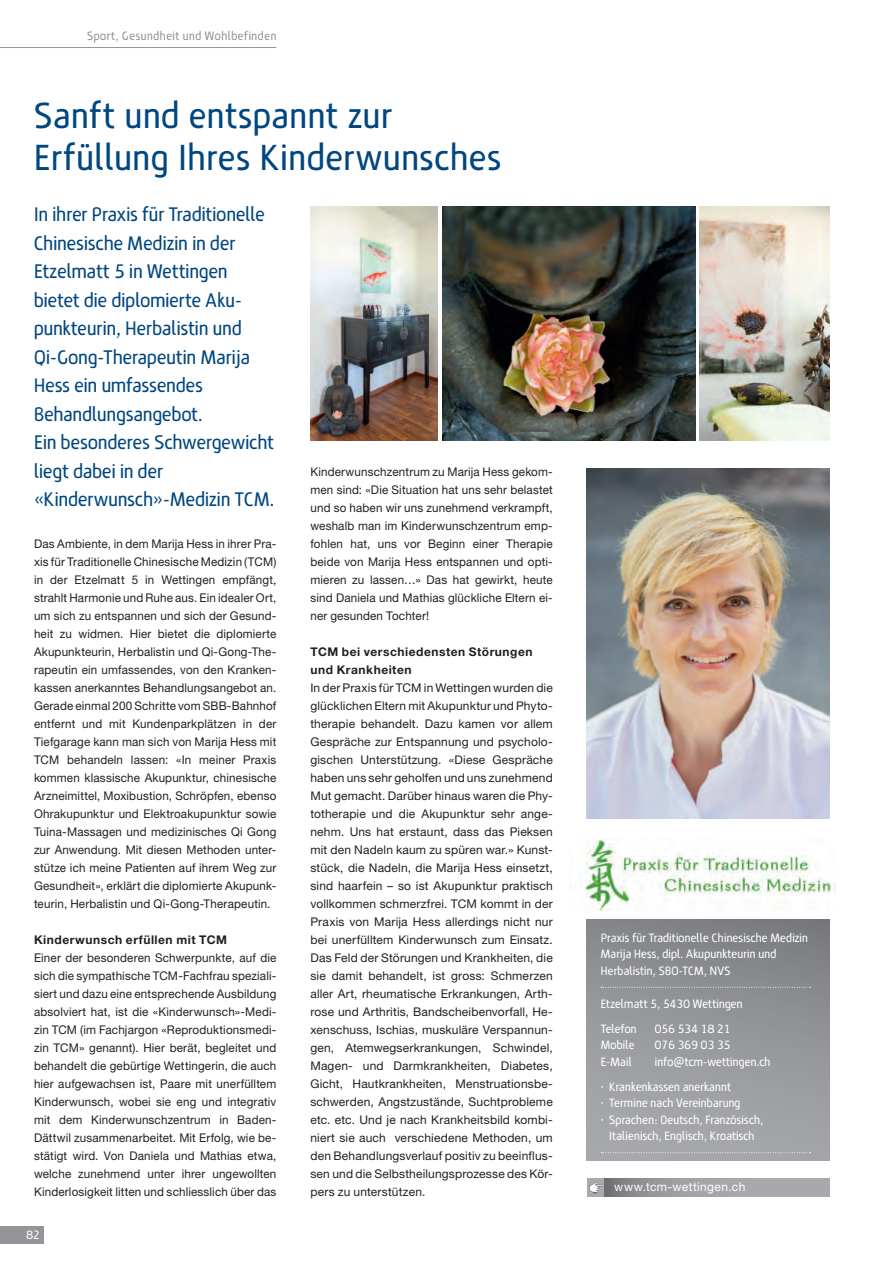
<style>
.page{position:relative;width:893px;height:1263px;background:#fff}
.page>*{position:absolute;margin:0;border:0;box-sizing:border-box;transform-origin:0 0}
.t1{font:36px/42px "Rene Menue";letter-spacing:.03em;color:#004680}
.t2{font:19.5px/28.5px "Rene Menue";letter-spacing:.01em;color:#004680}
.t3{font:12px/18px "Helvetica Neue";letter-spacing:.015em;color:#231f20;text-align:justify}
.t4{font:12px/16.5px "Rene Menue";letter-spacing:.02em;color:#fff}
.t5{font:700 12px/18px "Helvetica Neue";letter-spacing:.045em;color:#231f20}
.t6{font:12px "Rene Menue";letter-spacing:.05em;color:#939598}
.t7{font:12px "Helvetica Neue";letter-spacing:.035em;color:#fff}
</style>
<div class="page">
<hr style="left:0;top:47px;width:276px;height:1px;background:#939598">
<div style="left:0;top:1226px;width:44px;height:18px;background:#939598"></div>
<div style="left:587px;top:919px;width:242px;height:241px;background:linear-gradient(to bottom,#808285,#aaabaf)"></div>
<svg style="left:601px;top:987px;width:210px;height:1px"></svg>
<svg style="left:601px;top:1152px;width:210px;height:1px"></svg>
<img style="left:587px;top:469px;width:242px;height:349px">
<img style="left:442px;top:206px;width:254px;height:234px">
<img style="left:700px;top:206px;width:129px;height:234px">
<img style="left:580px;top:839px;width:256px;height:71px">
<svg style="left:587px;top:1178px;width:18px;height:18px"></svg>
<img style="left:588px;top:1181px;width:15px;height:12px">
<svg style="left:605px;top:1178px;width:224px;height:18px;background:#9d9ea2"></svg>
<img style="left:310px;top:206px;width:128px;height:234px">
<p class="t6" style="left:87px;top:28px;width:191px">Sport, Gesundheit und Wohlbefinden</p>
<h1 class="t1" style="left:34px;top:96px;width:469px">Sanft und entspannt zur<br>Erfüllung Ihres Kinderwunsches</h1>
<p class="t2" style="left:34px;top:201px;width:242px">In ihrer Praxis für Traditionelle<br>Chinesische Medizin in der<br>Etzelmatt 5 in Wettingen bietet die diplomierte Aku&shy;punkteurin, Herbalistin und<br>Qi-Gong-Therapeutin Marija<br>Hess ein umfassendes<br>Behandlungsangebot.<br>Ein besonderes Schwergewicht liegt dabei in der «Kinderwunsch»-Medizin TCM.</p>
<p class="t3" style="left:34px;top:535px;width:244px">Das Ambiente, in dem Marija Hess in ihrer Pra&shy;xis für Traditionelle Chinesische Medizin (TCM) in der Etzelmatt 5 in Wettingen empfängt, strahlt Harmonie und Ruhe aus. Ein idealer Ort, um sich zu entspannen und sich der Gesund&shy;heit zu widmen. Hier bietet die diplomierte Akupunkteurin, Herbalistin und Qi-Gong-The&shy;rapeutin ein umfassendes, von den Kranken&shy;kassen anerkanntes Behandlungsangebot an.<br>Gerade einmal 200 Schritte vom SBB-Bahnhof entfernt und mit Kundenparkplätzen in der Tiefgarage kann man sich von Marija Hess mit TCM behandeln lassen: «In meiner Praxis kommen klassische Akupunktur, chinesische Arzneimittel, Moxibustion, Schröpfen, ebenso Ohrakupunktur und Elektroakupunktur sowie Tuina-Massagen und medizinisches Qi Gong zur Anwendung. Mit diesen Methoden unter&shy;stütze ich meine Patienten auf ihrem Weg zur Gesundheit», erklärt die diplomierte Akupunk&shy;teurin, Herbalistin und Qi-Gong-Therapeutin.</p>
<p class="t5" style="left:34px;top:931px;width:195px">Kinderwunsch erfüllen mit TCM</p>
<p class="t3" style="left:34px;top:949px;width:244px">Einer der besonderen Schwerpunkte, auf die sich die sympathische TCM-Fachfrau speziali&shy;siert und dazu eine entsprechende Ausbildung absolviert hat, ist die «Kinderwunsch»-Medi&shy;zin TCM (im Fachjargon «Reproduktionsmedi&shy;zin TCM» genannt). Hier berät, begleitet und behandelt die gebürtige Wettingerin, die auch hier aufgewachsen ist, Paare mit unerfülltem Kinderwunsch, wobei sie eng und integrativ mit dem Kinderwunschzentrum in Baden-Dättwil zusammenarbeitet. Mit Erfolg, wie be&shy;stätigt wird. Von Daniela und Mathias etwa, welche zunehmend unter ihrer ungewollten Kinderlosigkeit litten und schliesslich über das</p>
<p class="t3" style="left:310px;top:463px;width:244px">Kinderwunschzentrum zu Marija Hess gekom&shy;men sind: «Die Situation hat uns sehr belastet und so haben wir uns zunehmend verkrampft, weshalb man im Kinderwunschzentrum emp&shy;fohlen hat, uns vor Beginn einer Therapie beide von Marija Hess entspannen und opti&shy;mieren zu lassen…» Das hat gewirkt, heute sind Daniela und Mathias glückliche Eltern ei&shy;ner gesunden Tochter!</p>
<p class="t5" style="left:310px;top:643px;width:224px">TCM bei verschiedensten Störungen und Krankheiten</p>
<p class="t3" style="left:310px;top:679px;width:244px">In der Praxis für TCM in Wettingen wurden die glücklichen Eltern mit Akupunktur und Phyto&shy;therapie behandelt. Dazu kamen vor allem Gespräche zur Entspannung und psycholo&shy;gischen Unterstützung. «Diese Gespräche haben uns sehr geholfen und uns zunehmend Mut gemacht. Darüber hinaus waren die Phy&shy;totherapie und die Akupunktur sehr ange&shy;nehm. Uns hat erstaunt, dass das Pieksen mit den Nadeln kaum zu spüren war.» Kunst&shy;stück, die Nadeln, die Marija Hess einsetzt, sind haarfein – so ist Akupunktur praktisch vollkommen schmerzfrei. TCM kommt in der Praxis von Marija Hess allerdings nicht nur bei unerfülltem Kinderwunsch zum Einsatz.<br>Das Feld der Störungen und Krankheiten, die sie damit behandelt, ist gross: Schmerzen aller Art, rheumatische Erkrankungen, Arth&shy;rose und Arthritis, Bandscheibenvorfall, He&shy;xenschuss, Ischias, muskuläre Verspannun&shy;gen, Atemwegserkrankungen, Schwindel, Magen- und Darmkrankheiten, Diabetes, Gicht, Hautkrankheiten, Menstruationsbe&shy;schwerden, Angstzustände, Suchtprobleme etc. etc. Und je nach Krankheitsbild kombi&shy;niert sie auch verschiedene Methoden, um den Behandlungsverlauf positiv zu beeinflus&shy;sen und die Selbstheilungsprozesse des Kör&shy;pers zu unterstützen.</p>
<p class="t4" style="left:26px;top:1227px;width:15px">82</p>
<p class="t4" style="left:33px;top:1227px;width:8px">1</p>
<p class="t4" style="left:601px;top:930px;width:209px">Praxis für Traditionelle Chinesische Medizin<br>Marija Hess, dipl. Akupunkteurin und<br>Herbalistin, SBO-TCM, NVS</p>
<p class="t4" style="left:601px;top:991px;width:143px;line-height:25px">Etzelmatt 5, 5430 Wettingen<br>Telefon</p>
<p class="t4" style="left:655px;top:1021px;width:77px">056 534 18 21</p>
<p class="t4" style="left:601px;top:1037px;width:35px">Mobile</p>
<p class="t4" style="left:655px;top:1037px;width:77px">076 369 03 35</p>
<p class="t4" style="left:601px;top:1054px;width:33px">E-Mail</p>
<p class="t4" style="left:601px;top:1049px;width:171px;line-height:25px;text-indent:54px">info@tcm-wettingen.ch · Krankenkassen anerkannt</p>
<p class="t4" style="left:601px;top:1095px;width:141px">· Termine nach Vereinbarung</p>
<p class="t4" style="left:601px;top:1112px;width:164px">· Sprachen: Deutsch, Französisch,</p>
<p class="t4" style="left:609px;top:1128px;width:147px">Italienisch, Englisch, Kroatisch</p>
<p class="t7" style="left:614px;top:1180px;width:133px">www.tcm-wettingen.ch</p>
</div>
